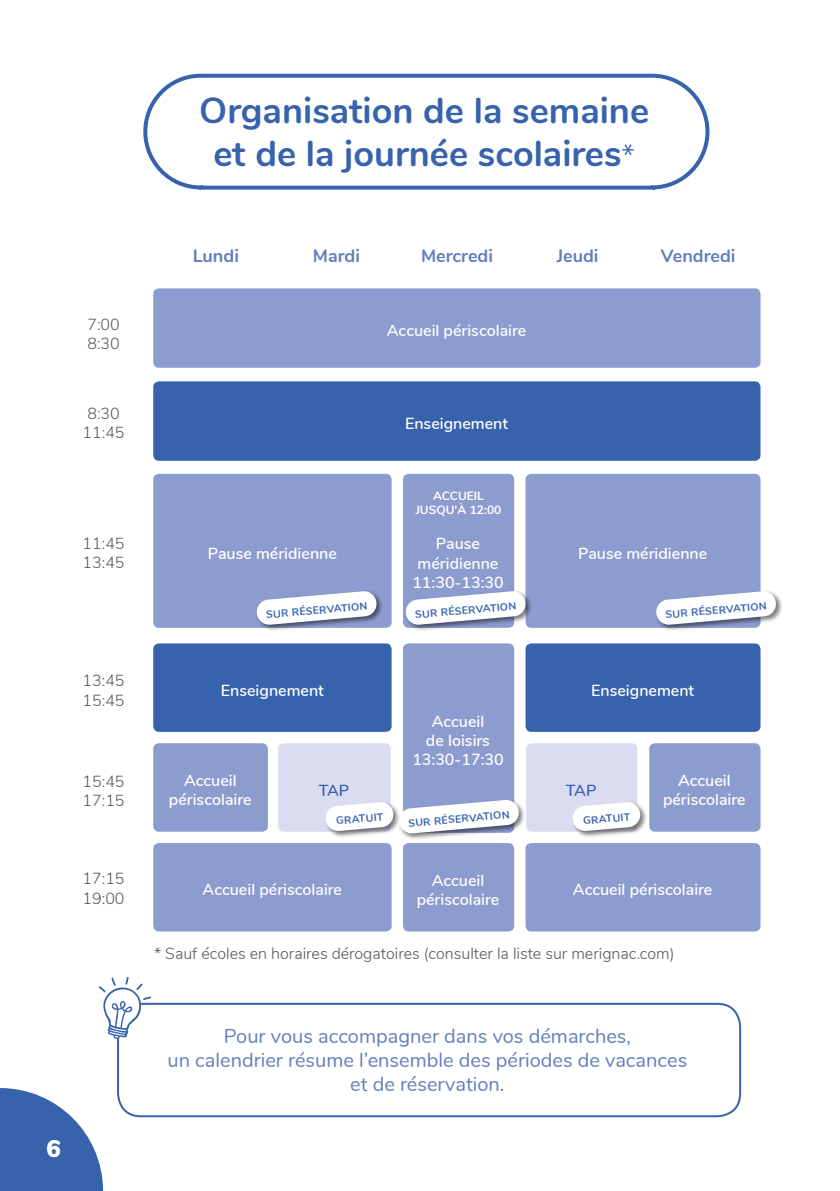
<style>
.page{position:relative;width:840px;height:1191px;background:#fff}
.page>*{position:absolute;margin:0;border:0;box-sizing:border-box;transform-origin:0 0}
.t1{font:700 36px/43.2px "Nunito";color:#3763ad;text-align:center}
.t2{font:900 24px "Nunito";color:#fff}
.t3{font:20px/24px "Nunito";color:#637ebe;text-align:center}
.t4{font:700 18px "Nunito";color:#637ebe}
.t5{font:600 16px/19.2px "Nunito";color:#fff;text-align:center}
.t6{font:300 16px/19.2px "Nunito";color:#575756}
.t7{font:600 16px "Nunito";letter-spacing:-.04em;color:#3763ad}
.t8{font:700 12px/14.4px "Nunito";color:#fff;text-align:center}
.t9{font:700 10.4px "Nunito";color:#3763ad}
.s1{font-weight:300;font-size:30px}
</style>
<div class="page">
<svg style="left:0;top:1088px;width:103px;height:103px"></svg>
<svg style="left:143px;top:73px;width:567px;height:117px"></svg>
<div style="left:153px;top:288px;width:607px;height:80px;background:#8d9ccf;border-radius:6px"></div>
<div style="left:153px;top:381px;width:607px;height:80px;background:#3763ad;border-radius:6px"></div>
<div style="left:153px;top:474px;width:238px;height:154px;background:#8d9ccf;border-radius:6px"></div>
<div style="left:153px;top:643px;width:238px;height:89px;background:#3763ad;border-radius:6px"></div>
<div style="left:153px;top:843px;width:238px;height:88px;background:#8d9ccf;border-radius:6px"></div>
<div style="left:525px;top:474px;width:235px;height:154px;background:#8d9ccf;border-radius:6px"></div>
<div style="left:525px;top:643px;width:235px;height:89px;background:#3763ad;border-radius:6px"></div>
<div style="left:649px;top:743px;width:111px;height:88px;background:#8d9ccf;border-radius:6px"></div>
<div style="left:278px;top:743px;width:112px;height:88px;background:#daddf1;border-radius:6px"></div>
<div style="left:526px;top:743px;width:111px;height:88px;background:#daddf1;border-radius:6px"></div>
<div style="left:153px;top:743px;width:115px;height:88px;background:#8d9ccf;border-radius:6px"></div>
<div style="left:525px;top:843px;width:235px;height:88px;background:#8d9ccf;border-radius:6px"></div>
<div style="left:403px;top:474px;width:111px;height:154px;background:#8d9ccf;border-radius:6px"></div>
<div style="left:403px;top:643px;width:111px;height:190px;background:#8d9ccf;border-radius:6px"></div>
<div style="left:403px;top:843px;width:111px;height:88px;background:#8d9ccf;border-radius:6px"></div>
<div style="left:655px;top:590px;width:126px;height:41px;background:#000;opacity:.5"></div>
<svg style="left:655px;top:590px;width:121px;height:35px"></svg>
<div style="left:405px;top:590px;width:126px;height:41px;background:#000;opacity:.5"></div>
<svg style="left:405px;top:590px;width:120px;height:35px"></svg>
<div style="left:398px;top:799px;width:126px;height:40px;background:#000;opacity:.5"></div>
<div style="left:256px;top:590px;width:126px;height:41px;background:#000;opacity:.5"></div>
<svg style="left:256px;top:590px;width:121px;height:35px"></svg>
<div style="left:325px;top:801px;width:75px;height:36px;background:#000;opacity:.5"></div>
<svg style="left:325px;top:799px;width:194px;height:35px"></svg>
<div style="left:572px;top:801px;width:75px;height:36px;background:#000;opacity:.5"></div>
<svg style="left:572px;top:801px;width:68px;height:30px"></svg>
<div style="left:117px;top:1002px;width:623px;height:115px;border:2px solid #3763ad;border-radius:23px"></div>
<svg style="left:98px;top:977px;width:53px;height:62px"></svg>
<p class="t6" style="left:87px;top:313px;width:34px">7:00<br>8:30</p>
<p class="t6" style="left:82px;top:403px;width:43px;text-align:center">8:30<br>11:45</p>
<p class="t6" style="left:82px;top:533px;width:43px">11:45<br>13:45</p>
<p class="t6" style="left:82px;top:670px;width:43px">13:45<br>15:45</p>
<p class="t6" style="left:82px;top:771px;width:43px">15:45<br>17:15</p>
<p class="t6" style="left:82px;top:868px;width:43px">17:15<br>19:00</p>
<h2 class="t2" style="left:47px;top:1131px;width:16px">6</h2>
<h1 class="t1" style="left:199px;top:87px;width:451px">Organisation de la semaine et de la journée scolaires<span class="s1">*</span></h1>
<p class="t4" style="left:192px;top:242px;width:48px">Lundi</p>
<p class="t4" style="left:313px;top:242px;width:48px">Mardi</p>
<p class="t4" style="left:421px;top:242px;width:73px">Mercredi</p>
<p class="t4" style="left:556px;top:242px;width:43px">Jeudi</p>
<p class="t4" style="left:660px;top:242px;width:76px">Vendredi</p>
<p class="t5" style="left:386px;top:320px;width:141px">Accueil périscolaire</p>
<p class="t5" style="left:405px;top:413px;width:104px">Enseignement</p>
<p class="t8" style="left:415px;top:487px;width:87px">ACCUEIL<br>JUSQU'À 12:00</p>
<p class="t5" style="left:208px;top:543px;width:130px">Pause méridienne</p>
<p class="t5" style="left:412px;top:533px;width:93px">Pause méridienne<br>11:30-13:30</p>
<p class="t5" style="left:577px;top:543px;width:130px">Pause méridienne</p>
<p class="t9" style="left:265px;top:607px;width:103px;rotate:-5deg">SUR RÉSERVATION</p>
<p class="t9" style="left:414px;top:607px;width:103px;rotate:-5deg">SUR RÉSERVATION</p>
<p class="t9" style="left:664px;top:607px;width:103px;rotate:-5deg">SUR RÉSERVATION</p>
<p class="t5" style="left:221px;top:679px;width:104px">Enseignement</p>
<p class="t5" style="left:591px;top:679px;width:104px">Enseignement</p>
<p class="t5" style="left:412px;top:711px;width:93px">Accueil<br>de loisirs<br>13:30-17:30</p>
<p class="t5" style="left:169px;top:770px;width:84px">Accueil périscolaire</p>
<p class="t7" style="left:319px;top:778px;width:32px">TAP</p>
<p class="t7" style="left:565px;top:778px;width:32px">TAP</p>
<p class="t9" style="left:407px;top:815px;width:103px;rotate:-5deg">SUR RÉSERVATION</p>
<p class="t9" style="left:335px;top:813px;width:49px;rotate:-5deg">GRATUIT</p>
<p class="t9" style="left:582px;top:813px;width:49px;rotate:-5deg">GRATUIT</p>
<p class="t5" style="left:662px;top:770px;width:84px">Accueil périscolaire</p>
<p class="t5" style="left:202px;top:879px;width:141px">Accueil périscolaire</p>
<p class="t5" style="left:416px;top:869px;width:84px">Accueil périscolaire</p>
<p class="t5" style="left:572px;top:879px;width:141px">Accueil périscolaire</p>
<p class="t6" style="left:154px;top:943px;width:521px">* Sauf écoles en horaires dérogatoires (consulter la liste sur merignac.com)</p>
<p class="t3" style="left:167px;top:1023px;width:521px">Pour vous accompagner dans vos démarches,<br>un calendrier résume l’ensemble des périodes de vacances et de réservation.</p>
</div>
